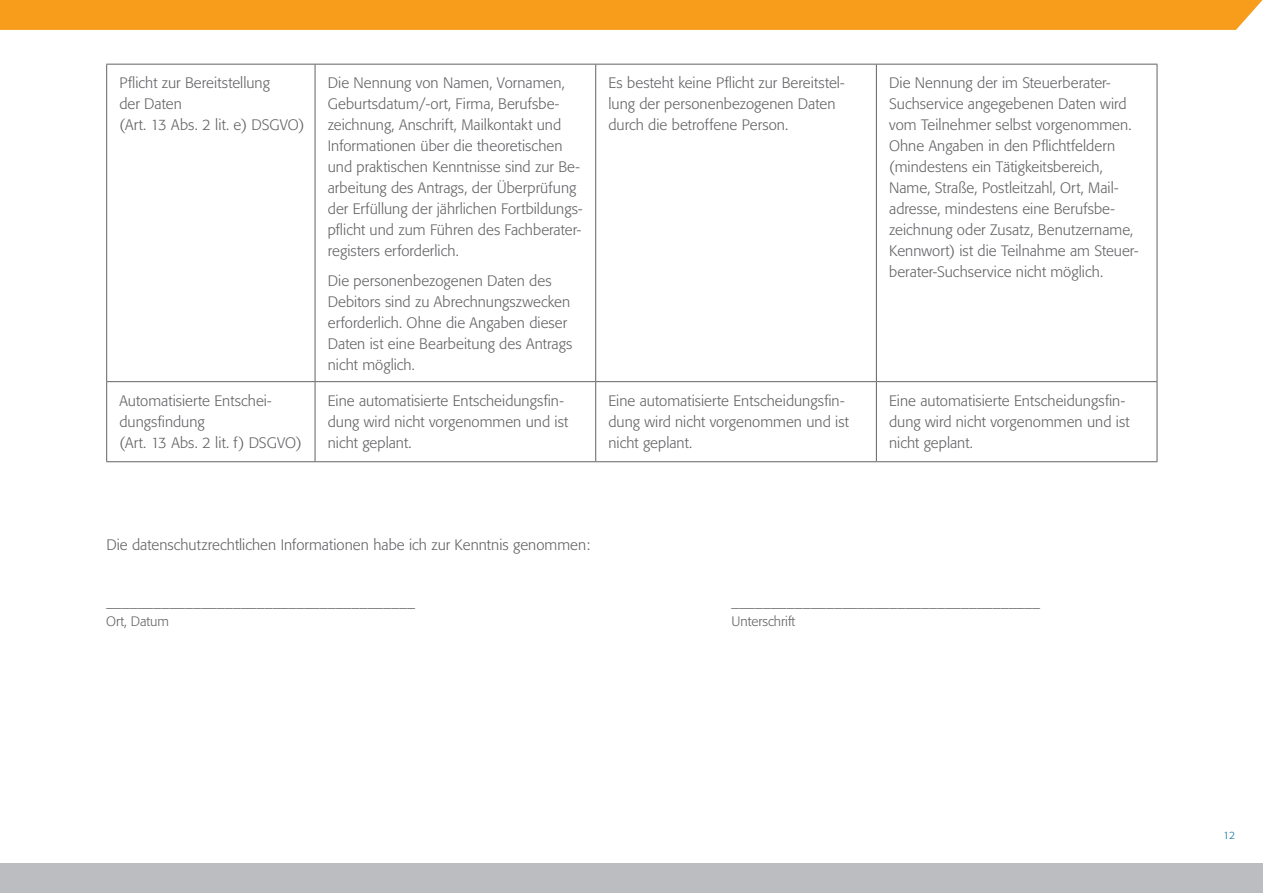
<style>
.page{position:relative;width:1263px;height:893px;background:#fff}
.page>*{position:absolute;margin:0;border:0;box-sizing:border-box;transform-origin:0 0}
.t1{font:300 15px/21px "Formata";letter-spacing:.005em;color:#636366}
.t2{font:300 13.5px "Formata";color:#636366}
.t3{font:300 10.5px "Formata";color:#0d72a1}
</style>
<div class="page">
<div style="left:0;top:0;width:1262px;height:30px;background:#f89c1c"></div>
<div style="left:0;top:863px;width:1263px;height:30px;background:#bcbdc0"></div>
<svg style="left:107px;top:65px;width:1050px;height:396px"></svg>
<hr style="left:106px;top:64px;width:209px;height:1px;background:#636366">
<hr style="left:106px;top:65px;width:1px;height:316px;background:#636366">
<hr style="left:315px;top:64px;width:281px;height:1px;background:#636366">
<hr style="left:315px;top:65px;width:1px;height:316px;background:#636366">
<hr style="left:596px;top:64px;width:280px;height:1px;background:#636366">
<hr style="left:595px;top:65px;width:1px;height:316px;background:#636366">
<hr style="left:876px;top:64px;width:281px;height:1px;background:#636366">
<hr style="left:876px;top:65px;width:1px;height:316px;background:#636366">
<hr style="left:1157px;top:65px;width:1px;height:316px;background:#636366">
<hr style="left:106px;top:381px;width:209px;height:1px;background:#636366">
<hr style="left:106px;top:382px;width:1px;height:79px;background:#636366">
<hr style="left:315px;top:381px;width:281px;height:1px;background:#636366">
<hr style="left:315px;top:382px;width:1px;height:79px;background:#636366">
<hr style="left:596px;top:381px;width:280px;height:1px;background:#636366">
<hr style="left:595px;top:382px;width:1px;height:79px;background:#636366">
<hr style="left:876px;top:381px;width:281px;height:1px;background:#636366">
<hr style="left:876px;top:382px;width:1px;height:79px;background:#636366">
<hr style="left:1157px;top:382px;width:1px;height:79px;background:#636366">
<hr style="left:106px;top:461px;width:209px;height:1px;background:#636366">
<hr style="left:315px;top:461px;width:281px;height:1px;background:#636366">
<hr style="left:596px;top:461px;width:280px;height:1px;background:#636366">
<hr style="left:876px;top:461px;width:281px;height:1px;background:#636366">
<p class="t1" style="left:119px;top:73px;width:187px">Pflicht zur Bereitstellung<br>der Daten<br>(Art. 13 Abs. 2 lit. e) DSGVO)</p>
<p class="t1" style="left:328px;top:73px;width:256px">Die Nennung von Namen, Vornamen, Geburtsdatum/-ort, Firma, Berufsbe&shy;zeichnung, Anschrift, Mailkontakt und Informationen über die theoretischen und praktischen Kenntnisse sind zur Be&shy;arbeitung des Antrags, der Überprüfung der Erfüllung der jährlichen Fortbildungs&shy;pflicht und zum Führen des Fachberater&shy;registers erforderlich.</p>
<p class="t1" style="left:328px;top:270px;width:246px">Die personenbezogenen Daten des<br>Debitors sind zu Abrechnungszwecken erforderlich. Ohne die Angaben dieser<br>Daten ist eine Bearbeitung des Antrags nicht möglich.</p>
<p class="t1" style="left:608px;top:73px;width:238px">Es besteht keine Pflicht zur Bereitstel&shy;lung der personenbezogenen Daten durch die betroffene Person.</p>
<p class="t1" style="left:889px;top:73px;width:251px">Die Nennung der im Steuerberater-Suchservice angegebenen Daten wird vom Teilnehmer selbst vorgenommen.<br>Ohne Angaben in den Pflichtfeldern (mindestens ein Tätigkeitsbereich, Name, Straße, Postleitzahl, Ort, Mail&shy;adresse, mindestens eine Berufsbe&shy;zeichnung oder Zusatz, Benutzername, Kennwort) ist die Teilnahme am Steuer&shy;berater-Suchservice nicht möglich.</p>
<p class="t1" style="left:119px;top:390px;width:184px">Automatisierte Entschei&shy;dungsfindung<br>(Art. 13 Abs. 2 lit. f) DSGVO)</p>
<p class="t1" style="left:328px;top:390px;width:242px">Eine automatisierte Entscheidungsfin&shy;dung wird nicht vorgenommen und ist nicht geplant.</p>
<p class="t1" style="left:608px;top:390px;width:242px">Eine automatisierte Entscheidungsfin&shy;dung wird nicht vorgenommen und ist nicht geplant.</p>
<p class="t1" style="left:889px;top:390px;width:242px">Eine automatisierte Entscheidungsfin&shy;dung wird nicht vorgenommen und ist nicht geplant.</p>
<p class="t1" style="left:106px;top:535px;width:485px">Die datenschutzrechtlichen Informationen habe ich zur Kenntnis genommen:</p>
<p class="t1" style="left:106px;top:591px;width:310px">_______________________________________</p>
<p class="t1" style="left:731px;top:591px;width:310px">_______________________________________</p>
<p class="t2" style="left:106px;top:613px;width:64px">Ort, Datum</p>
<p class="t2" style="left:731px;top:613px;width:65px">Unterschrift</p>
<p class="t3" style="left:1223px;top:829px;width:13px">12</p>
</div>
